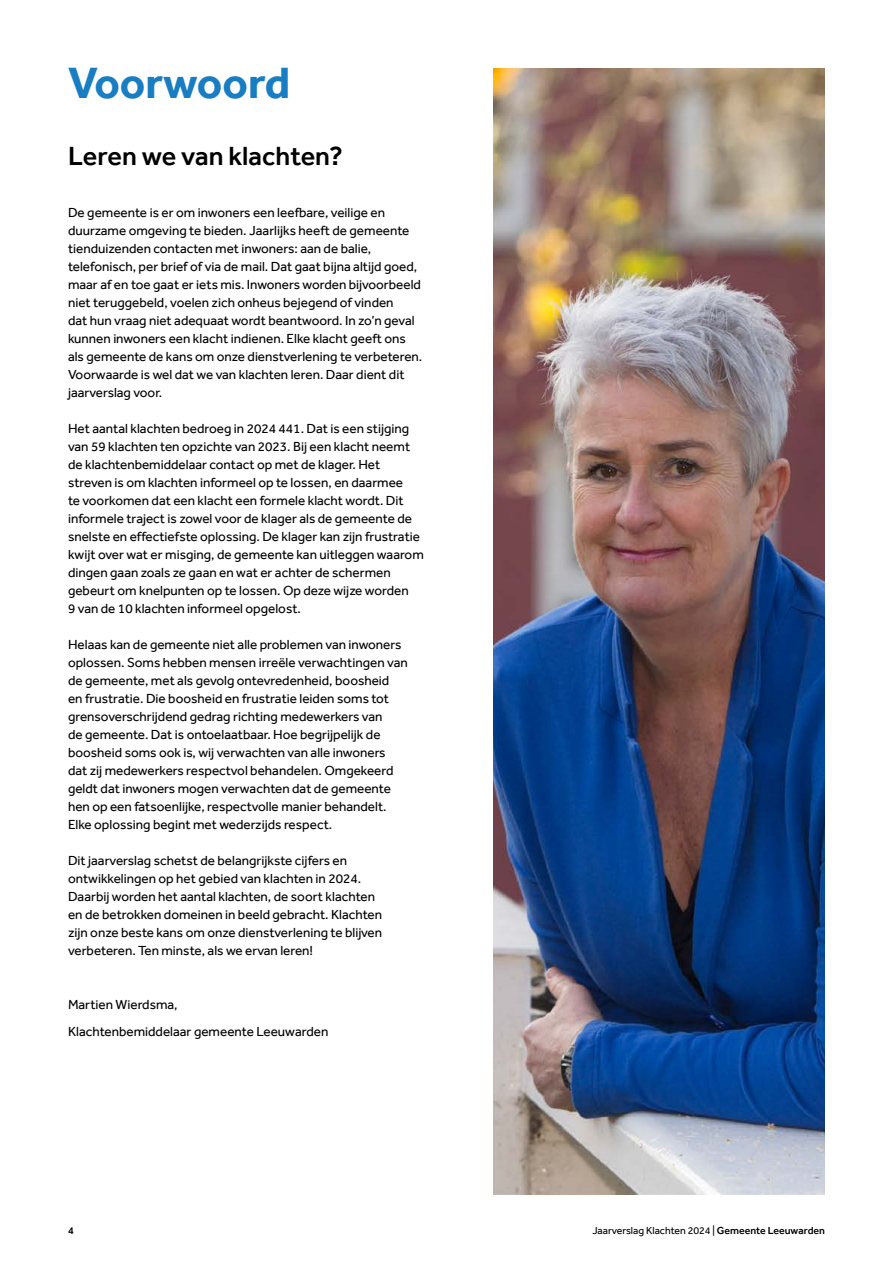
<style>
.page{position:relative;width:893px;height:1263px;background:#fff}
.page>*{position:absolute;margin:0;border:0;box-sizing:border-box;transform-origin:0 0}
.t1{font:700 45px "Effra";color:#197dc2}
.t2{font:500 27px "Effra";color:#000}
.t3{font:13.5px/18px "Effra";color:#000}
.t4{font:10.5px "Effra";color:#000}
.t5{font:500 10.5px "Effra";color:#000}
.s1{font-weight:500}
</style>
<div class="page">
<img style="left:493px;top:68px;width:332px;height:1127px">
<h1 class="t1" style="left:68px;top:56px;width:224px">Voorwoord</h1>
<h2 class="t2" style="left:68px;top:140px;width:276px">Leren we van klachten?</h2>
<p class="t3" style="left:68px;top:203px;width:356px">De gemeente is er om inwoners een leefbare, veilige en duurzame omgeving te bieden. Jaarlijks heeft de gemeente tienduizenden contacten met inwoners: aan de balie, telefonisch, per brief of via de mail. Dat gaat bijna altijd goed, maar af en toe gaat er iets mis. Inwoners worden bijvoorbeeld niet teruggebeld, voelen zich onheus bejegend of vinden<br>dat hun vraag niet adequaat wordt beantwoord. In zo’n geval kunnen inwoners een klacht indienen. Elke klacht geeft ons als gemeente de kans om onze dienstverlening te verbeteren.<br>Voorwaarde is wel dat we van klachten leren. Daar dient dit jaarverslag voor.</p>
<p class="t3" style="left:68px;top:419px;width:357px">Het aantal klachten bedroeg in 2024 441. Dat is een stijging van 59 klachten ten opzichte van 2023. Bij een klacht neemt de klachtenbemiddelaar contact op met de klager. Het streven is om klachten informeel op te lossen, en daarmee<br>te voorkomen dat een klacht een formele klacht wordt. Dit informele traject is zowel voor de klager als de gemeente de snelste en effectiefste oplossing. De klager kan zijn frustratie kwijt over wat er misging, de gemeente kan uitleggen waarom dingen gaan zoals ze gaan en wat er achter de schermen gebeurt om knelpunten op te lossen. Op deze wijze worden<br>9 van de 10 klachten informeel opgelost.</p>
<p class="t3" style="left:68px;top:635px;width:341px">Helaas kan de gemeente niet alle problemen van inwoners oplossen. Soms hebben mensen irreële verwachtingen van de gemeente, met als gevolg ontevredenheid, boosheid<br>en frustratie. Die boosheid en frustratie leiden soms tot grensoverschrijdend gedrag richting medewerkers van<br>de gemeente. Dat is ontoelaatbaar. Hoe begrijpelijk de boosheid soms ook is, wij verwachten van alle inwoners dat zij medewerkers respectvol behandelen. Omgekeerd geldt dat inwoners mogen verwachten dat de gemeente hen op een fatsoenlijke, respectvolle manier behandelt.<br>Elke oplossing begint met wederzijds respect.</p>
<p class="t3" style="left:68px;top:851px;width:316px">Dit jaarverslag schetst de belangrijkste cijfers en ontwikkelingen op het gebied van klachten in 2024.<br>Daarbij worden het aantal klachten, de soort klachten en de betrokken domeinen in beeld gebracht. Klachten zijn onze beste kans om onze dienstverlening te blijven verbeteren. Ten minste, als we ervan leren!</p>
<p class="t3" style="left:68px;top:991px;width:262px;line-height:26.5px">Martien Wierdsma,<br>Klachtenbemiddelaar gemeente Leeuwarden</p>
<p class="t5" style="left:68px;top:1224px;width:7px">4</p>
<p class="t4" style="left:592px;top:1224px;width:234px">Jaarverslag Klachten 2024 | <span class="s1">Gemeente Leeuwarden</span></p>
</div>
